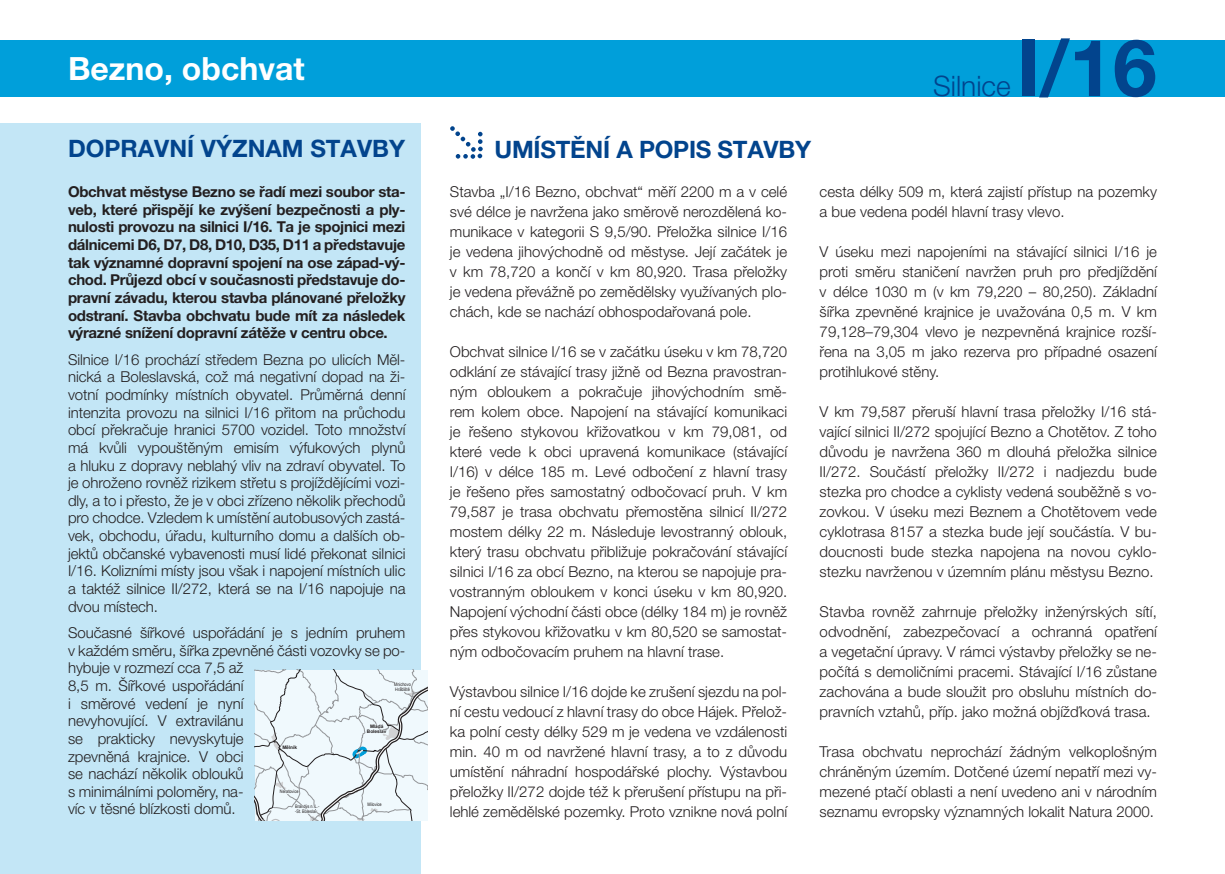
<style>
.page{position:relative;width:1225px;height:874px;background:#fff}
.page>*{position:absolute;margin:0;border:0;box-sizing:border-box;transform-origin:0 0}
.t1{font:700 78.8px "Helvetica Neue LT Pro";color:#02448d}
.t2{font:700 32px "Helvetica Neue LT Pro";color:#fff}
.t3{font:300 28.2px "Helvetica Neue LT Pro";color:#02448d}
.t4{font:700 24px "Helvetica Neue LT Pro";color:#02448d}
.t5{font:300 15px/20px "Helvetica Neue LT Pro";color:#231f20;text-align:justify}
.t6{font:700 15px/17.6px "Helvetica Neue LT Pro";letter-spacing:-.02em;color:#231f20;text-align:justify}
.t7{font:4.8px/5px "Arial Narrow";color:#231f20}
.t8{font:700 4.8px/5px "Arial";color:#231f20;text-align:center}
</style>
<div class="page">
<div style="left:0;top:40px;width:1225px;height:56px;background:#009fda"></div>
<div style="left:0;top:123px;width:421px;height:750px;background:#c3e6f6"></div>
<svg style="left:255px;top:669px;width:173px;height:151px;background:#e2ebef"></svg>
<svg style="left:450px;top:126px;width:33px;height:33px"></svg>
<p class="t2" style="left:68px;top:48px;width:238px">Bezno, obchvat</p>
<p class="t4" style="left:68px;top:133px;width:338px">DOPRAVNÍ VÝZNAM STAVBY</p>
<p class="t6" style="left:68px;top:183px;width:339px">Obchvat městyse Bezno se řadí mezi soubor sta&shy;veb, které přispějí ke zvýšení bezpečnosti a ply&shy;nulosti provozu na silnici I/16. Ta je spojnici mezi dálnicemi D6, D7, D8, D10, D35, D11 a představuje tak významné dopravní spojení na ose západ-vý&shy;chod. Průjezd obcí v současnosti představuje do&shy;pravní závadu, kterou stavba plánované přeložky odstraní. Stavba obchvatu bude mít za následek výrazné snížení dopravní zátěže v centru obce.</p>
<p class="t5" style="left:68px;top:350px;width:339px;line-height:17.6px">Silnice I/16 prochází středem Bezna po ulicích Měl&shy;nická a Boleslavská, což má negativní dopad na ži&shy;votní podmínky místních obyvatel. Průměrná denní intenzita provozu na silnici I/16 přitom na průchodu obcí překračuje hranici 5700 vozidel. Toto množství má kvůli vypouštěným emisím výfukových plynů a hluku z dopravy neblahý vliv na zdraví obyvatel. To je ohroženo rovněž rizikem střetu s projíždějícími vozi&shy;dly, a to i přesto, že je v obci zřízeno několik přechodů pro chodce. Vzledem k umístění autobusových zastá&shy;vek, obchodu, úřadu, kulturního domu a dalších ob&shy;jektů občanské vybavenosti musí lidé překonat silnici I/16. Kolizními místy jsou však i napojení místních ulic a taktéž silnice II/272, která se na I/16 napojuje na dvou místech.</p>
<p class="t5" style="left:68px;top:623px;width:339px;line-height:17.6px;text-align:left">Současné šířkové uspořádání je s jedním pruhem v každém směru, šířka zpevněné části vozovky se po&shy;hybuje v rozmezí cca 7,5 až<br>8,5 m. Šířkové uspořádání<br>i směrové vedení je nyní<br>nevyhovující. V extravilánu<br>se prakticky nevyskytuje<br>zpevněná krajnice. V obci<br>se nachází několik oblouků<br>s minimálními poloměry, na-<br>víc v těsné blízkosti domů.</p>
<p class="t7" style="left:394px;top:681px;width:18px">Mnichovo<br>Hradiště</p>
<p class="t8" style="left:367px;top:723px;width:21px">Mladá<br>Boleslav</p>
<p class="t8" style="left:282px;top:744px;width:16px">Mělník</p>
<p class="t7" style="left:280px;top:788px;width:20px">Neratovice</p>
<p class="t7" style="left:295px;top:803px;width:26px">Brandýs n. L.- -St. Boleslav</p>
<p class="t7" style="left:367px;top:800px;width:16px">Milovice</p>
<p class="t3" style="left:933px;top:69px;width:79px">Silnice</p>
<p class="t1" style="left:1016px;top:19px;width:142px">I/16</p>
<p class="t4" style="left:494px;top:135px;width:318px">UMÍSTĚNÍ A POPIS STAVBY</p>
<p class="t5" style="left:450px;top:181px;width:339px">Stavba „I/16 Bezno, obchvat“ měří 2200 m a v celé své délce je navržena jako směrově nerozdělená ko&shy;munikace v kategorii S 9,5/90. Přeložka silnice I/16 je vedena jihovýchodně od městyse. Její začátek je v km 78,720 a končí v km 80,920. Trasa přeložky je vedena převážně po zemědělsky využívaných plo&shy;chách, kde se nachází obhospodařovaná pole.</p>
<p class="t5" style="left:450px;top:341px;width:339px">Obchvat silnice I/16 se v začátku úseku v km 78,720 odklání ze stávající trasy jižně od Bezna pravostran&shy;ným obloukem a pokračuje jihovýchodním smě&shy;rem kolem obce. Napojení na stávající komunikaci je řešeno stykovou křižovatkou v km 79,081, od které vede k obci upravená komunikace (stávající I/16) v délce 185 m. Levé odbočení z hlavní trasy je řešeno přes samostatný odbočovací pruh. V km 79,587 je trasa obchvatu přemostěna silnicí II/272 mostem délky 22 m. Následuje levostranný oblouk, který trasu obchvatu přibližuje pokračování stávající silnici I/16 za obcí Bezno, na kterou se napojuje pra&shy;vostranným obloukem v konci úseku v km 80,920.<br>Napojení východní části obce (délky 184 m) je rovněž přes stykovou křižovatku v km 80,520 se samostat&shy;ným odbočovacím pruhem na hlavní trase.</p>
<p class="t5" style="left:450px;top:681px;width:339px">Výstavbou silnice I/16 dojde ke zrušení sjezdu na pol&shy;ní cestu vedoucí z hlavní trasy do obce Hájek. Přelož&shy;ka polní cesty délky 529 m je vedena ve vzdálenosti min. 40 m od navržené hlavní trasy, a to z důvodu umístění náhradní hospodářské plochy. Výstavbou přeložky II/272 dojde též k přerušení přístupu na při&shy;lehlé zemědělské pozemky. Proto vznikne nová polní</p>
<p class="t5" style="left:819px;top:181px;width:339px">cesta délky 509 m, která zajistí přístup na pozemky a bue vedena podél hlavní trasy vlevo.</p>
<p class="t5" style="left:819px;top:241px;width:339px">V úseku mezi napojeními na stávající silnici I/16 je proti směru staničení navržen pruh pro předjíždění v délce 1030 m (v km 79,220 – 80,250). Základní šířka zpevněné krajnice je uvažována 0,5 m. V km 79,128–79,304 vlevo je nezpevněná krajnice rozší&shy;řena na 3,05 m jako rezerva pro případné osazení protihlukové stěny.</p>
<p class="t5" style="left:819px;top:401px;width:339px">V km 79,587 přeruší hlavní trasa přeložky I/16 stá&shy;vající silnici II/272 spojující Bezno a Chotětov. Z toho důvodu je navržena 360 m dlouhá přeložka silnice II/272. Součástí přeložky II/272 i nadjezdu bude stezka pro chodce a cyklisty vedená souběžně s vo&shy;zovkou. V úseku mezi Beznem a Chotětovem vede cyklotrasa 8157 a stezka bude její součástía. V bu&shy;doucnosti bude stezka napojena na novou cyklo&shy;stezku navrženou v územním plánu městysu Bezno.</p>
<p class="t5" style="left:819px;top:601px;width:339px">Stavba rovněž zahrnuje přeložky inženýrských sítí, odvodnění, zabezpečovací a ochranná opatření a vegetační úpravy. V rámci výstavby přeložky se ne&shy;počítá s demoličními pracemi. Stávající I/16 zůstane zachována a bude sloužit pro obsluhu místních do&shy;pravních vztahů, příp. jako možná objížďková trasa.</p>
<p class="t5" style="left:819px;top:741px;width:339px">Trasa obchvatu neprochází žádným velkoplošným chráněným územím. Dotčené území nepatří mezi vy&shy;mezené ptačí oblasti a není uvedeno ani v národním seznamu evropsky významných lokalit Natura 2000.</p>
</div>
